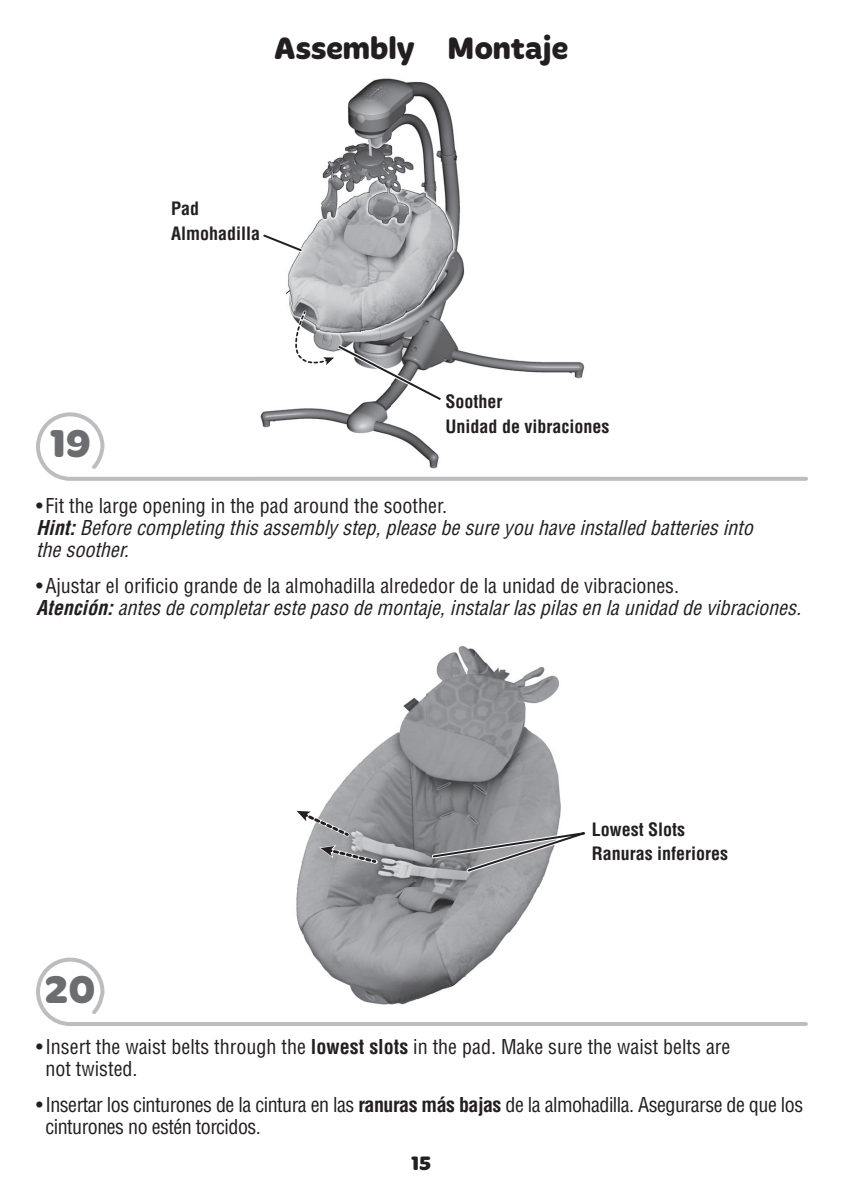
<style>
.page{position:relative;width:842px;height:1191px;background:#fff}
.page>*{position:absolute;margin:0;border:0;box-sizing:border-box;transform-origin:0 0}
.t1{font:700 40px "Merge Pro";color:#6c6d70}
.t2{font:700 32px "Merge Pro";color:#231f20}
.t3{font:italic condensed 20px/22px "Helvetica LT Std";color:#231f20}
.t4{font:condensed 20px/22px "Helvetica LT Std";letter-spacing:-.025em;color:#231f20}
.t5{font:condensed 20px/22px "Helvetica LT Std";color:#231f20}
.t6{font:700 20px "Merge Pro";color:#231f20}
.t7{font:700 condensed 18px/24.4px "Helvetica LT Std";color:#231f20}
.s1{font-style:normal}
.s2{font-weight:700}
</style>
<div class="page">
<svg style="left:36px;top:412px;width:772px;height:69px"></svg>
<img style="left:256px;top:78px;width:338px;height:400px">
<svg style="left:259px;top:230px;width:47px;height:25px"></svg>
<svg style="left:291px;top:309px;width:155px;height:96px"></svg>
<img style="left:296px;top:646px;width:265px;height:310px">
<svg style="left:296px;top:809px;width:85px;height:58px;background:#aaaaad"></svg>
<svg style="left:36px;top:956px;width:772px;height:70px"></svg>
<svg style="left:429px;top:821px;width:156px;height:55px"></svg>
<h1 class="t1" style="left:49px;top:428px;width:43px">19</h1>
<h2 class="t2" style="left:274px;top:36px;width:296px">Assembly Montaje</h2>
<p class="t7" style="left:171px;top:198px;width:91px">Pad<br>Almohadilla</p>
<p class="t7" style="left:445px;top:391px;width:165px">Soother<br>Unidad de vibraciones</p>
<p class="t3" style="left:36px;top:496px;width:722px"><span class="s1">• Fit the large opening in the pad around the soother.<br></span><span class="s2">Hint:</span>Before completing this assembly step,please be sure you have installed batteries into the soother.</p>
<p class="t3" style="left:36px;top:577px;width:770px"><span class="s1">• Ajustar el orificio grande de la almohadilla alrededor de la unidad de vibraciones.<br></span><span class="s2">Atención:</span>antes de completareste paso de montaje,instalarlas pilas en la unidad de vibraciones.</p>
<p class="t7" style="left:591px;top:819px;width:138px">Lowest Slots<br>Ranuras inferiores</p>
<h1 class="t1" style="left:45px;top:974px;width:52px">20</h1>
<p class="t5" style="left:45px;top:1038px;width:686px;text-indent:-9px">• Insert the waist belts through the <span class="s2">lowest slots</span> in the pad. Make sure the waist belts are not twisted.</p>
<p class="t4" style="left:45px;top:1096px;width:759px;text-indent:-9px">• Insertar los cinturones de la cintura en las <span class="s2">ranuras más bajas</span> de la almohadilla. Asegurarse de que los cinturones no estén torcidos.</p>
<p class="t6" style="left:411px;top:1155px;width:22px">15</p>
</div>
